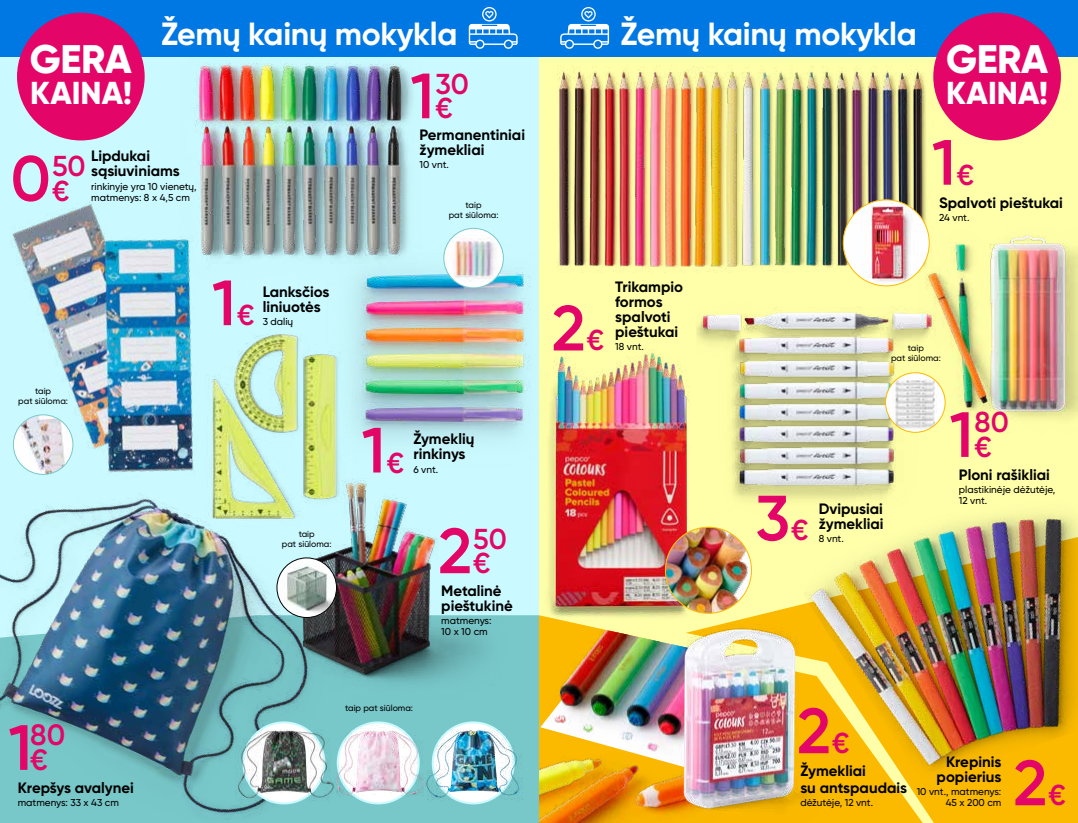
<style>
.page{position:relative;width:1078px;height:823px;background:#fff}
.page>*{position:absolute;margin:0;border:0;box-sizing:border-box;transform-origin:0 0}
.t1{font:600 63.8px "Gilroy";color:#e30567}
.t2{font:800 39.6px "Gilroy";letter-spacing:-.01em;color:#fff}
.t3{font:700 32px "Gilroy";letter-spacing:-.01em;color:#fff}
.t4{font:800 31.5px "Gilroy";color:#fff}
.t5{font:600 29.4px/24.5px "Gilroy";color:#e30567;text-align:center}
.t6{font:600 28.8px/24.5px "Gilroy";letter-spacing:-.005em;color:#e30567}
.t7{font:700 15px/15px "Gilroy";color:#000}
.t8{font:500 10px/11.2px "Gilroy";color:#000}
.t9{font:500 8.8px/10px "Gilroy";color:#000;text-align:center}
.s1{font-size:63.8px}
.s2{font-size:28.8px}
</style>
<div class="page">
<div style="left:539px;top:7px;width:538px;height:815px;background:#ffffa9"></div>
<img style="left:696px;top:306px;width:230px;height:193px">
<div style="left:0;top:0;width:539px;height:822px;background:#cafaff"></div>
<img style="left:211px;top:334px;width:90px;height:98px">
<img style="left:303px;top:227px;width:228px;height:213px">
<div style="left:395px;top:615px;width:144px;height:207px;background:#78c7c9"></div>
<img style="left:0;top:432px;width:395px;height:390px">
<img style="left:287px;top:463px;width:108px;height:10px">
<img style="left:287px;top:473px;width:226px;height:226px">
<svg style="left:735px;top:536px;width:342px;height:286px;fill:#fbba00"></svg>
<img style="left:443px;top:228px;width:60px;height:60px;border-radius:30px">
<div style="left:443px;top:228px;width:61px;height:60px;border:1px solid #78c7c9;border-radius:50%"></div>
<div style="left:0;top:0;width:1077px;height:57px;background:#0078e3"></div>
<img style="left:548px;top:332px;width:170px;height:283px">
<img style="left:553px;top:346px;width:136px;height:262px">
<svg style="left:468px;top:7px;width:49px;height:42px"></svg>
<svg style="left:560px;top:7px;width:49px;height:35px"></svg>
<img style="left:340px;top:724px;width:72px;height:75px">
<img style="left:412px;top:721px;width:122px;height:80px">
<img style="left:209px;top:72px;width:212px;height:221px">
<img style="left:0;top:202px;width:199px;height:287px">
<img style="left:665px;top:527px;width:86px;height:86px;border-radius:43px">
<img style="left:539px;top:615px;width:116px;height:207px">
<img style="left:885px;top:372px;width:59px;height:60px;border-radius:30px">
<div style="left:884px;top:372px;width:61px;height:60px;border:1px solid #fbba00;border-radius:50%"></div>
<img style="left:280px;top:557px;width:56px;height:60px">
<div style="left:277px;top:557px;width:59px;height:60px;border:1px solid #000;border-radius:50%"></div>
<img style="left:655px;top:599px;width:132px;height:21px">
<img style="left:655px;top:620px;width:177px;height:202px">
<img style="left:13px;top:414px;width:60px;height:60px;border-radius:30px">
<div style="left:13px;top:414px;width:60px;height:60px;border:1px solid #78c7c9;border-radius:50%"></div>
<img style="left:219px;top:720px;width:121px;height:81px">
<img style="left:1005px;top:235px;width:72px;height:184px">
<img style="left:918px;top:243px;width:87px;height:188px">
<img style="left:918px;top:242px;width:73px;height:173px">
<img style="left:787px;top:462px;width:290px;height:320px">
<img style="left:193px;top:63px;width:214px;height:201px">
<img style="left:557px;top:62px;width:383px;height:232px">
<img style="left:843px;top:200px;width:86px;height:84px">
<div style="left:933px;top:13px;width:127px;height:127px;background:#e30567;border-radius:50%"></div>
<div style="left:17px;top:13px;width:128px;height:127px;background:#e30567;border-radius:50%"></div>
<h2 class="t2" style="left:30px;top:34px;width:104px">GERA</h2>
<h3 class="t4" style="left:30px;top:73px;width:103px">KAINA!</h3>
<h3 class="t3" style="left:161px;top:14px;width:298px">Žemų kainų mokykla</h3>
<h3 class="t3" style="left:620px;top:14px;width:298px">Žemų kainų mokykla</h3>
<h3 class="t6" style="left:410px;top:71px;width:60px;text-align:center"><span class="s1">1</span>30 €</h3>
<p class="t7" style="left:91px;top:148px;width:90px">Lipdukai sąsiuviniams</p>
<p class="t8" style="left:91px;top:180px;width:107px">rinkinyje yra 10 vienetų, matmenys: 8 x 4,5 cm</p>
<h3 class="t6" style="left:52px;top:153px;width:35px;text-indent:-41px"><span class="s1">0</span>50 €</h3>
<p class="t7" style="left:419px;top:127px;width:107px">Permanentiniai žymekliai</p>
<p class="t8" style="left:419px;top:159px;width:31px">10 vnt.</p>
<p class="t9" style="left:448px;top:199px;width:51px">taip<br>pat siūloma:</p>
<h2 class="t2" style="left:945px;top:34px;width:104px">GERA</h2>
<h3 class="t4" style="left:946px;top:73px;width:103px">KAINA!</h3>
<h1 class="t1" style="left:931px;top:123px;width:44px">1<span class="s2">€</span></h1>
<p class="t7" style="left:938px;top:195px;width:125px">Spalvoti pieštukai</p>
<p class="t8" style="left:938px;top:211px;width:32px">24 vnt.</p>
<p class="t9" style="left:18px;top:385px;width:51px">taip<br>pat siūloma:</p>
<h3 class="t5" style="left:9px;top:722px;width:58px"><span class="s1">1</span>80 €</h3>
<p class="t7" style="left:18px;top:779px;width:118px">Krepšys avalynei</p>
<p class="t8" style="left:18px;top:796px;width:103px">matmenys: 33 x 43 cm</p>
<h1 class="t1" style="left:212px;top:263px;width:44px">1<span class="s2">€</span></h1>
<p class="t7" style="left:262px;top:284px;width:68px">Lanksčios liniuotės</p>
<p class="t8" style="left:262px;top:315px;width:32px">3 dalių</p>
<p class="t9" style="left:282px;top:528px;width:51px">taip<br>pat siūloma:</p>
<h1 class="t1" style="left:361px;top:410px;width:44px">1<span class="s2">€</span></h1>
<p class="t7" style="left:413px;top:431px;width:63px">Žymeklių rinkinys</p>
<p class="t8" style="left:413px;top:463px;width:26px">6 vnt.</p>
<h3 class="t6" style="left:473px;top:525px;width:35px;text-indent:-35px"><span class="s1">2</span>50 €</h3>
<p class="t7" style="left:441px;top:582px;width:73px">Metalinė pieštukinė</p>
<p class="t8" style="left:441px;top:614px;width:52px">matmenys:<br>10 x 10 cm</p>
<p class="t9" style="left:345px;top:702px;width:69px">taip pat siūloma:</p>
<h1 class="t1" style="left:551px;top:288px;width:54px">2<span class="s2">€</span></h1>
<p class="t7" style="left:615px;top:279px;width:69px">Trikampio formos spalvoti pieštukai</p>
<p class="t8" style="left:615px;top:341px;width:30px">18 vnt.</p>
<p class="t9" style="left:890px;top:342px;width:51px">taip<br>pat siūloma:</p>
<h1 class="t1" style="left:755px;top:478px;width:55px">3<span class="s2">€</span></h1>
<p class="t7" style="left:818px;top:500px;width:66px">Dvipusiai žymekliai</p>
<p class="t8" style="left:818px;top:532px;width:27px">8 vnt.</p>
<h3 class="t6" style="left:949px;top:409px;width:61px;text-align:center"><span class="s1">1</span>80 €</h3>
<p class="t7" style="left:958px;top:466px;width:92px">Ploni rašikliai</p>
<p class="t8" style="left:958px;top:483px;width:98px">plastikinėje dėžutėje,<br>12 vnt.</p>
<h1 class="t1" style="left:797px;top:690px;width:54px">2<span class="s2">€</span></h1>
<p class="t7" style="left:800px;top:761px;width:108px;line-height:16.8px">Žymekliai<br>su antspaudais</p>
<p class="t8" style="left:800px;top:796px;width:74px">dėžutėje, 12 vnt.</p>
<p class="t7" style="left:936px;top:753px;width:66px;text-align:right">Krepinis popierius</p>
<p class="t8" style="left:916px;top:785px;width:86px;text-align:right">10 vnt., matmenys:<br>45 x 200 cm</p>
<h1 class="t1" style="left:1013px;top:742px;width:54px">2<span class="s2">€</span></h1>
</div>
